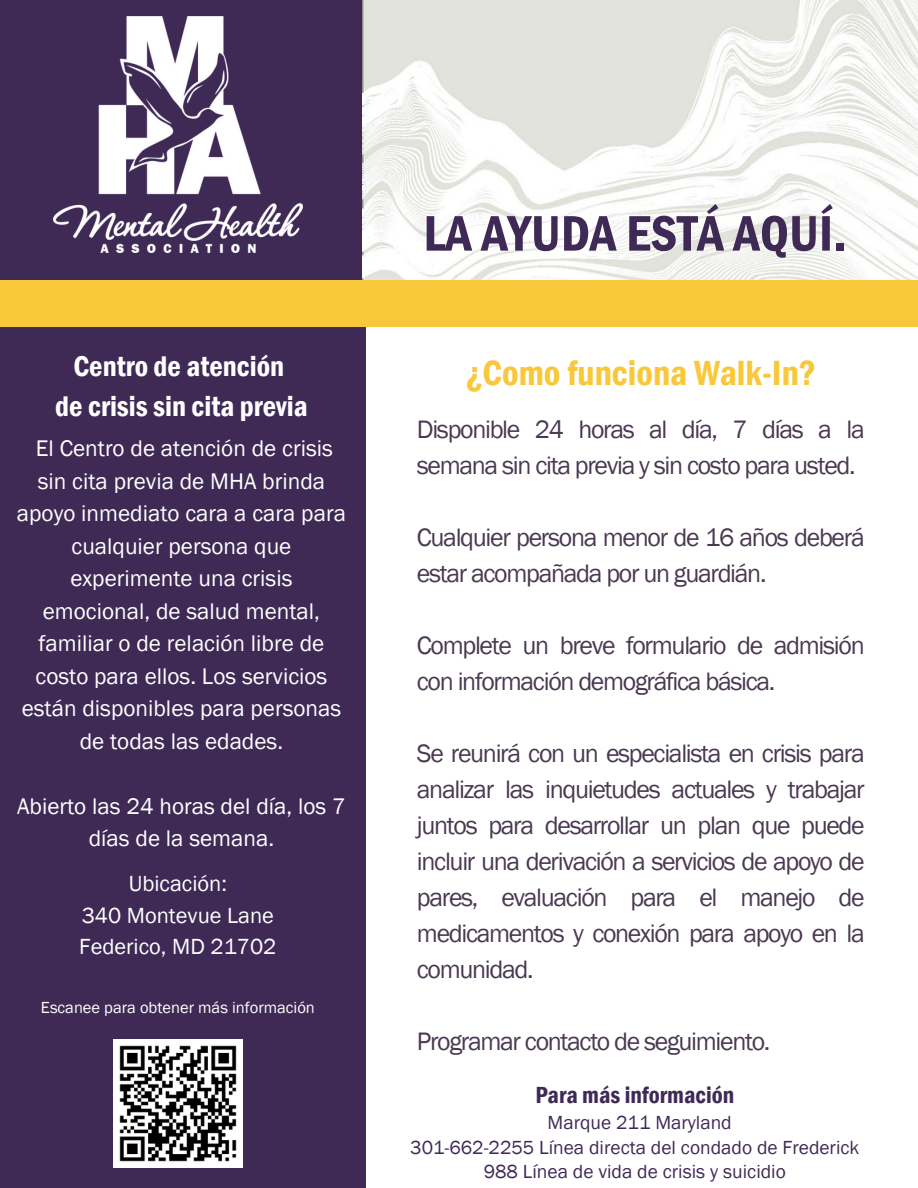
<style>
.page{position:relative;width:918px;height:1188px;background:#fff}
.page>*{position:absolute;margin:0;border:0;box-sizing:border-box;transform-origin:0 0}
.t1{font:600 condensed 51.75px "Franklin Gothic";color:#3f2a56}
.t2{font:600 condensed 36px "Franklin Gothic";color:#f9c83a}
.t3{font:600 condensed 29.25px "Franklin Gothic";color:#fff}
.t4{font:25.95px/36px "Franklin Gothic";letter-spacing:-.05em;color:#4b3952}
.t5{font:600 condensed 24px "Franklin Gothic";color:#3f2a56}
.t6{font:23.25px/32.5px "Franklin Gothic";color:#fff;text-align:center}
.t7{font:22.5px "Franklin Gothic";color:#fff}
.t8{font:19.5px "Franklin Gothic";color:#3f2a56}
.t9{font:16.5px "Franklin Gothic";color:#fff}
</style>
<div class="page">
<div style="left:0;top:0;width:366px;height:1188px;background:#3f2a56"></div>
<img style="left:53px;top:16px;width:250px;height:236px">
<div style="left:0;top:280px;width:918px;height:47px;background:#f9c83a"></div>
<img style="left:362px;top:0;width:556px;height:280px">
<img style="left:114px;top:1040px;width:128px;height:128px">
<p class="t3" style="left:73px;top:349px;width:212px">Centro de atención</p>
<p class="t3" style="left:55px;top:390px;width:254px">de crisis sin cita previa</p>
<p class="t6" style="left:17px;top:432px;width:331px">El Centro de atención de crisis sin cita previa de MHA brinda apoyo inmediato cara a cara para cualquier persona que experimente una crisis emocional, de salud mental, familiar o de relación libre de costo para ellos. Los servicios están disponibles para personas de todas las edades.</p>
<p class="t6" style="left:17px;top:789px;width:330px">Abierto las 24 horas del día, los 7 días de la semana.</p>
<p class="t7" style="left:129px;top:870px;width:100px">Ubicación:</p>
<p class="t7" style="left:82px;top:902px;width:194px">340 Montevue Lane</p>
<p class="t7" style="left:79px;top:933px;width:199px">Federico, MD 21702</p>
<p class="t9" style="left:41px;top:998px;width:275px">Escanee para obtener más información</p>
<p class="t1" style="left:423px;top:203px;width:424px">LA AYUDA ESTÁ AQUÍ.</p>
<p class="t2" style="left:465px;top:352px;width:352px">¿Como funciona Walk-In?</p>
<p class="t4" style="left:417px;top:411px;width:449px">Disponible 24 horas al día, 7 días a la semana sin cita previa y sin costo para usted.</p>
<p class="t4" style="left:417px;top:519px;width:449px">Cualquier persona menor de 16 años deberá estar acompañada por un guardián.</p>
<p class="t4" style="left:417px;top:627px;width:449px">Complete un breve formulario de admisión con información demográfica básica.</p>
<p class="t4" style="left:417px;top:735px;width:449px;text-align:justify">Se reunirá con un especialista en crisis para analizar las inquietudes actuales y trabajar juntos para desarrollar un plan que puede incluir una derivación a servicios de apoyo de pares, evaluación para el manejo de medicamentos y conexión para apoyo en la comunidad.</p>
<p class="t4" style="left:417px;top:1023px;width:355px">Programar contacto de seguimiento.</p>
<p class="t5" style="left:535px;top:1081px;width:201px">Para más información</p>
<p class="t8" style="left:548px;top:1111px;width:186px">Marque 211 Maryland</p>
<p class="t8" style="left:410px;top:1136px;width:451px">301-662-2255 Línea directa del condado de Frederick</p>
<p class="t8" style="left:484px;top:1161px;width:304px">988 Línea de vida de crisis y suicidio</p>
</div>
